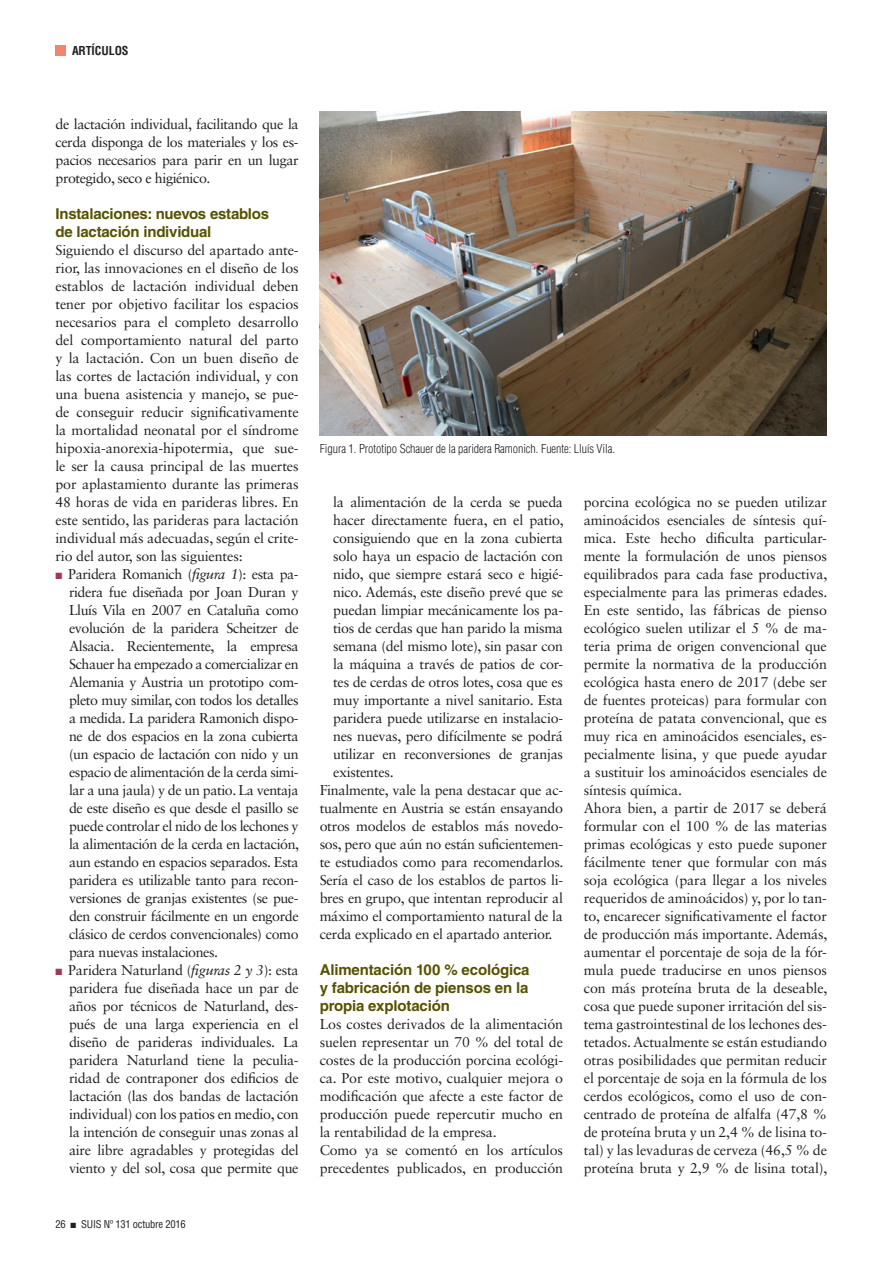
<style>
.page{position:relative;width:893px;height:1263px;background:#fff}
.page>*{position:absolute;margin:0;border:0;box-sizing:border-box;transform-origin:0 0}
.SU_Apartado_2{font:700 15px/18px "Helvetica LT Std";letter-spacing:-.015em;color:#575200;text-align:justify}
.SU_Texto{font:14.25px/18px "Sabon LT Std";letter-spacing:-.01em;color:#231f20;text-align:justify}
.SU_Pie_de_foto{font:300 condensed 12px "Helvetica LT Std";letter-spacing:-.005em;color:#231f20}
.t1{font:700 condensed 12px "Helvetica LT Std";letter-spacing:-.005em;color:#231f20}
.t2{font:condensed 10.5px "Helvetica LT Std";letter-spacing:-.02em;color:#231f20}
.s1{color:#9b3a5e}
.s2{font-style:italic}
</style>
<div class="page">
<img style="left:320px;top:111px;width:506px;height:324px">
<div style="left:56px;top:45px;width:10px;height:11px;background:#f48472"></div>
<p class="t1" style="left:72px;top:43px;width:58px">ARTÍCULOS</p>
<p class="SU_Texto" style="left:56px;top:115px;width:245px">de lactación individual, facilitando que la cerda disponga de los materiales y los es&shy;pacios necesarios para parir en un lugar protegido, seco e higiénico.</p>
<p class="SU_Apartado_2" style="left:56px;top:204px;width:215px">Instalaciones: nuevos establos de lactación individual</p>
<p class="SU_Texto" style="left:56px;top:241px;width:245px">Siguiendo el discurso del apartado ante&shy;rior, las innovaciones en el diseño de los establos de lactación individual deben tener por objetivo facilitar los espacios necesarios para el completo desarrollo del comportamiento natural del parto y la lactación. Con un buen diseño de las cortes de lactación individual, y con una buena asistencia y manejo, se pue&shy;de conseguir reducir significativamente la mortalidad neonatal por el síndrome hipoxia-anorexia-hipotermia, que sue&shy;le ser la causa principal de las muertes por aplastamiento durante las primeras 48 horas de vida en parideras libres. En este sentido, las parideras para lactación individual más adecuadas, según el crite&shy;rio del autor, son las siguientes:</p>
<p class="SU_Texto" style="left:69px;top:565px;width:232px;text-indent:-14px"><span class="s1">■</span> Paridera Romanich (<span class="s2">figura 1</span>): esta pa&shy;ridera fue diseñada por Joan Duran y Lluís Vila en 2007 en Cataluña como evolución de la paridera Scheitzer de Alsacia. Recientemente, la empresa Schauer ha empezado a comercializar en Alemania y Austria un prototipo com&shy;pleto muy similar, con todos los detalles a medida. La paridera Ramonich dispo&shy;ne de dos espacios en la zona cubierta (un espacio de lactación con nido y un espacio de alimentación de la cerda simi&shy;lar a una jaula) y de un patio. La ventaja de este diseño es que desde el pasillo se puede controlar el nido de los lechones y la alimentación de la cerda en lactación, aun estando en espacios separados. Esta paridera es utilizable tanto para recon&shy;versiones de granjas existentes (se pue&shy;den construir fácilmente en un engorde clásico de cerdos convencionales) como para nuevas instalaciones.</p>
<p class="SU_Texto" style="left:69px;top:961px;width:231px;text-indent:-14px"><span class="s1">■</span> Paridera Naturland (<span class="s2">figuras 2 y 3</span>): esta paridera fue diseñada hace un par de años por técnicos de Naturland, des&shy;pués de una larga experiencia en el diseño de parideras individuales. La paridera Naturland tiene la peculia&shy;ridad de contraponer dos edificios de lactación (las dos bandas de lactación individual) con los patios en medio, con la intención de conseguir unas zonas al aire libre agradables y protegidas del viento y del sol, cosa que permite que</p>
<p class="t2" style="left:56px;top:1218px;width:132px">26 ■ SUIS Nº 131 octubre 2016</p>
<p class="SU_Pie_de_foto" style="left:320px;top:441px;width:297px">Figura 1. Prototipo Schauer de la paridera Ramonich. Fuente: Lluís Vila.</p>
<p class="SU_Texto" style="left:333px;top:493px;width:232px">la alimentación de la cerda se pueda hacer directamente fuera, en el patio, consiguiendo que en la zona cubierta solo haya un espacio de lactación con nido, que siempre estará seco e higié&shy;nico. Además, este diseño prevé que se puedan limpiar mecánicamente los pa&shy;tios de cerdas que han parido la misma semana (del mismo lote), sin pasar con la máquina a través de patios de cor&shy;tes de cerdas de otros lotes, cosa que es muy importante a nivel sanitario. Esta paridera puede utilizarse en instalacio&shy;nes nuevas, pero difícilmente se podrá utilizar en reconversiones de granjas existentes.</p>
<p class="SU_Texto" style="left:320px;top:781px;width:245px">Finalmente, vale la pena destacar que ac&shy;tualmente en Austria se están ensayando otros modelos de establos más novedo&shy;sos, pero que aún no están suficientemen&shy;te estudiados como para recomendarlos.<br>Sería el caso de los establos de partos li&shy;bres en grupo, que intentan reproducir al máximo el comportamiento natural de la cerda explicado en el apartado anterior.</p>
<p class="SU_Apartado_2" style="left:320px;top:960px;width:211px">Alimentación 100 % ecológica y fabricación de piensos en la propia explotación</p>
<p class="SU_Texto" style="left:320px;top:1015px;width:245px">Los costes derivados de la alimentación suelen representar un 70 % del total de costes de la producción porcina ecológi&shy;ca. Por este motivo, cualquier mejora o modificación que afecte a este factor de producción puede repercutir mucho en la rentabilidad de la empresa.</p>
<p class="SU_Texto" style="left:320px;top:1141px;width:245px">Como ya se comentó en los artículos precedentes publicados, en producción</p>
<p class="SU_Texto" style="left:584px;top:493px;width:245px">porcina ecológica no se pueden utilizar aminoácidos esenciales de síntesis quí&shy;mica. Este hecho dificulta particular&shy;mente la formulación de unos piensos equilibrados para cada fase productiva, especialmente para las primeras edades.<br>En este sentido, las fábricas de pienso ecológico suelen utilizar el 5 % de ma&shy;teria prima de origen convencional que permite la normativa de la producción ecológica hasta enero de 2017 (debe ser de fuentes proteicas) para formular con proteína de patata convencional, que es muy rica en aminoácidos esenciales, es&shy;pecialmente lisina, y que puede ayudar a sustituir los aminoácidos esenciales de síntesis química.</p>
<p class="SU_Texto" style="left:584px;top:799px;width:245px">Ahora bien, a partir de 2017 se deberá formular con el 100 % de las materias primas ecológicas y esto puede suponer fácilmente tener que formular con más soja ecológica (para llegar a los niveles requeridos de aminoácidos) y, por lo tan&shy;to, encarecer significativamente el factor de producción más importante. Además, aumentar el porcentaje de soja de la fór&shy;mula puede traducirse en unos piensos con más proteína bruta de la deseable, cosa que puede suponer irritación del sis&shy;tema gastrointestinal de los lechones des&shy;tetados. Actualmente se están estudiando otras posibilidades que permitan reducir el porcentaje de soja en la fórmula de los cerdos ecológicos, como el uso de con&shy;centrado de proteína de alfalfa (47,8 % de proteína bruta y un 2,4 % de lisina to&shy;tal) y las levaduras de cerveza (46,5 % de proteína bruta y 2,9 % de lisina total),</p>
</div>
